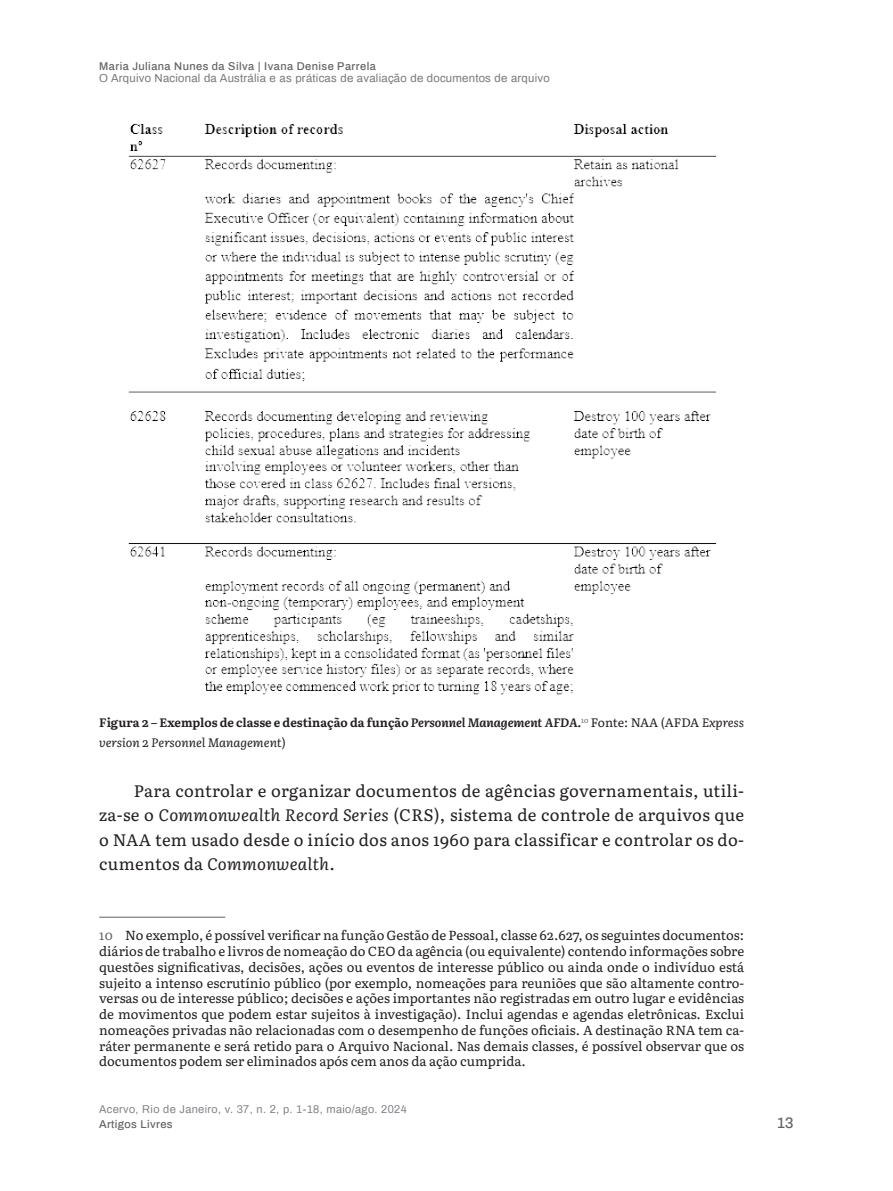
<style>
.page{position:relative;width:893px;height:1191px;background:#fff}
.page>*{position:absolute;margin:0;border:0;box-sizing:border-box;transform-origin:0 0}
.texto_demais_paragrafos{font:16.62px/24.5px "Literata";letter-spacing:.02em;color:#231f20;text-align:justify}
.t1{font:500 14.88px "Archivo";color:#636366}
.nota_de_rodape{font:13.12px/15.8px "Literata";color:#231f20;text-align:justify}
.fontes_referencias{font:700 12.25px/19.1px "Literata";color:#231f20}
.t2{font:11.38px "Archivo";letter-spacing:.02em;color:#76787b}
.t3{font:500 11.03px "Archivo";letter-spacing:.035em;color:#636366}
.t4{font:11.03px "Archivo";letter-spacing:.03em;color:#808285}
.s1{font-style:italic}
.s2{font-weight:400}
.s3{font-weight:400;font-style:italic}
.s4{color:#636366}
</style>
<div class="page">
<hr style="left:99px;top:917px;width:126px;height:1px;background:#636366">
<img style="left:128px;top:123px;width:589px;height:572px">
<p class="t3" style="left:99px;top:58px;width:278px">Maria Juliana Nunes da Silva | Ivana Denise Parrela</p>
<p class="t2" style="left:99px;top:70px;width:452px">O Arquivo Nacional da Austrália e as práticas de avaliação de documentos de arquivo</p>
<p class="fontes_referencias" style="left:99px;top:712px;width:646px">Figura 2 – Exemplos de classe e destinação da função <span class="s1">Personnel Management AFDA</span>.<sup>10</sup> <span class="s2">Fonte: NAA (AFDA</span> <span class="s3">Express version 2 Personnel Management</span><span class="s2">)</span></p>
<p class="texto_demais_paragrafos" style="left:99px;top:777px;width:646px;text-indent:35px">Para controlar e organizar documentos de agências governamentais, utili&shy;za-se o <span class="s1">Commonwealth Record Series</span> (CRS), sistema de controle de arquivos que o NAA tem usado desde o início dos anos 1960 para classificar e controlar os do&shy;cumentos da <span class="s1">Commonwealth</span>.</p>
<p class="nota_de_rodape" style="left:99px;top:926px;width:646px"><span class="s4">10</span> No exemplo, é possível verificar na função Gestão de Pessoal, classe 62.627, os seguintes documentos: diários de trabalho e livros de nomeação do CEO da agência (ou equivalente) contendo informações sobre questões significativas, decisões, ações ou eventos de interesse público ou ainda onde o indivíduo está sujeito a intenso escrutínio público (por exemplo, nomeações para reuniões que são altamente contro&shy;versas ou de interesse público; decisões e ações importantes não registradas em outro lugar e evidências de movimentos que podem estar sujeitos à investigação). Inclui agendas e agendas eletrônicas. Exclui nomeações privadas não relacionadas com o desempenho de funções oficiais. A destinação RNA tem ca&shy;ráter permanente e será retido para o Arquivo Nacional. Nas demais classes, é possível observar que os documentos podem ser eliminados após cem anos da ação cumprida.</p>
<p class="t4" style="left:99px;top:1101px;width:309px">Acervo, Rio de Janeiro, v. 37, n. 2, p. 1-18, maio/ago. 2024</p>
<p class="t3" style="left:99px;top:1115px;width:75px">Artigos Livres</p>
<p class="t1" style="left:777px;top:1112px;width:18px">13</p>
</div>
